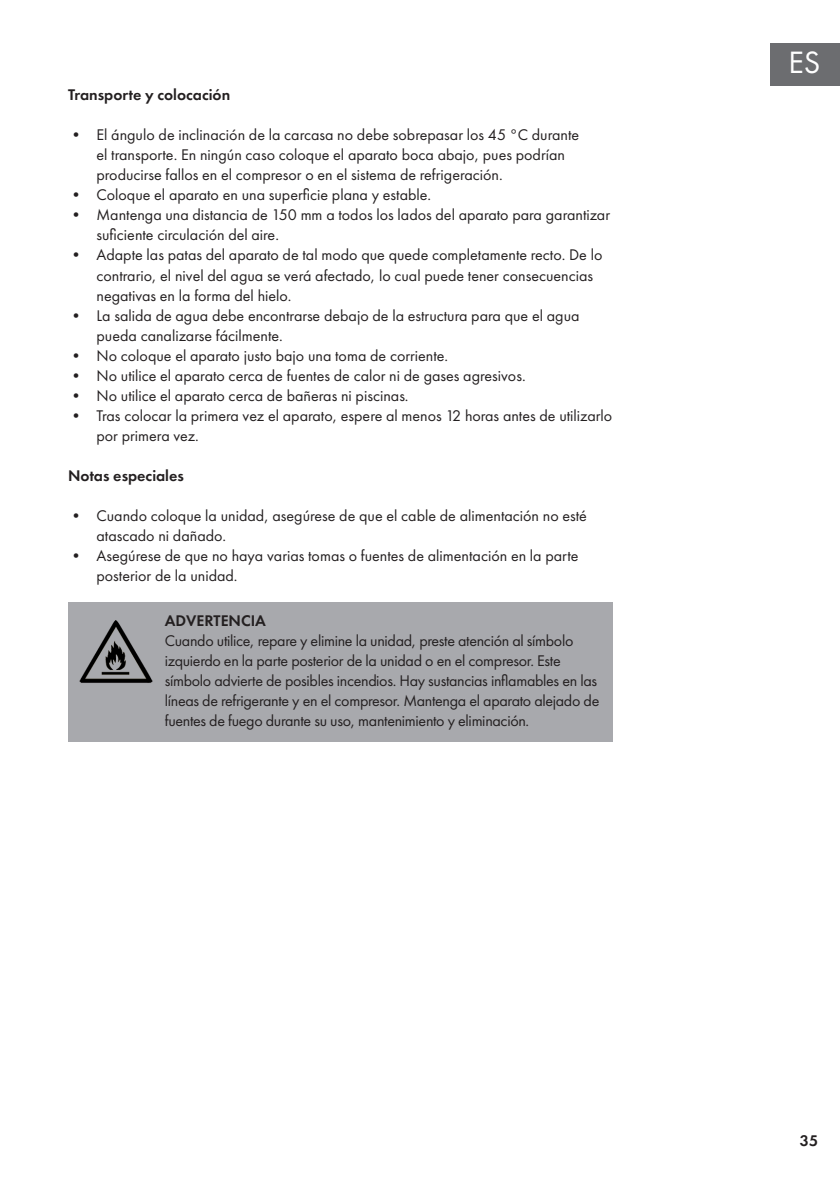
<style>
.page{position:relative;width:840px;height:1191px;background:#fff}
.page>*{position:absolute;margin:0;border:0;box-sizing:border-box;transform-origin:0 0}
.t1{font:32px "Futura PTW08";color:#fff}
.t2{font:16px/20px "Futura PTW08";color:#231f20}
.t3{font:16px/20px "Futura PTW08";letter-spacing:-.02em;color:#231f20}
.t4{font:600 16px "Futura PTW08";color:#231f20}
</style>
<div class="page">
<div style="left:770px;top:43px;width:69px;height:42px;background:#6c6d70"></div>
<div style="left:68px;top:602px;width:544px;height:139px;background:#a8a9ad"></div>
<img style="left:79px;top:620px;width:74px;height:63px">
<p class="t4" style="left:68px;top:85px;width:163px">Transporte y colocación</p>
<p class="t2" style="left:96px;top:125px;width:484px;text-indent:-28px">• El ángulo de inclinación de la carcasa no debe sobrepasar los 45 °C durante el transporte. En ningún caso coloque el aparato boca abajo, pues podrían producirse fallos en el compresor o en el sistema de refrigeración.</p>
<p class="t2" style="left:68px;top:185px;width:364px">• Coloque el aparato en una superficie plana y estable.</p>
<p class="t2" style="left:96px;top:205px;width:515px;text-indent:-28px">• Mantenga una distancia de 150 mm a todos los lados del aparato para garantizar suficiente circulación del aire.</p>
<p class="t2" style="left:96px;top:245px;width:507px;text-indent:-28px">• Adapte las patas del aparato de tal modo que quede completamente recto. De lo contrario, el nivel del agua se verá afectado, lo cual puede tener consecuencias negativas en la forma del hielo.</p>
<p class="t2" style="left:96px;top:305px;width:484px;text-indent:-28px">• La salida de agua debe encontrarse debajo de la estructura para que el agua pueda canalizarse fácilmente.</p>
<p class="t2" style="left:68px;top:345px;width:381px">• No coloque el aparato justo bajo una toma de corriente.</p>
<p class="t2" style="left:68px;top:365px;width:459px">• No utilice el aparato cerca de fuentes de calor ni de gases agresivos.</p>
<p class="t2" style="left:68px;top:385px;width:342px">• No utilice el aparato cerca de bañeras ni piscinas.</p>
<p class="t2" style="left:96px;top:405px;width:517px;text-indent:-28px">• Tras colocar la primera vez el aparato, espere al menos 12 horas antes de utilizarlo por primera vez.</p>
<p class="t4" style="left:68px;top:465px;width:117px">Notas especiales</p>
<p class="t2" style="left:96px;top:505px;width:491px;text-indent:-28px">• Cuando coloque la unidad, asegúrese de que el cable de alimentación no esté atascado ni dañado.</p>
<p class="t2" style="left:96px;top:545px;width:483px;text-indent:-28px">• Asegúrese de que no haya varias tomas o fuentes de alimentación en la parte posterior de la unidad.</p>
<p class="t4" style="left:165px;top:611px;width:103px">ADVERTENCIA</p>
<p class="t3" style="left:165px;top:631px;width:436px">Cuando utilice, repare y elimine la unidad, preste atención al símbolo izquierdo en la parte posterior de la unidad o en el compresor. Este símbolo advierte de posibles incendios. Hay sustancias inflamables en las líneas de refrigerante y en el compresor. Mantenga el aparato alejado de fuentes de fuego durante su uso, mantenimiento y eliminación.</p>
<h1 class="t1" style="left:787px;top:43px;width:33px">ES</h1>
<p class="t4" style="left:799px;top:1130px;width:20px">35</p>
</div>
